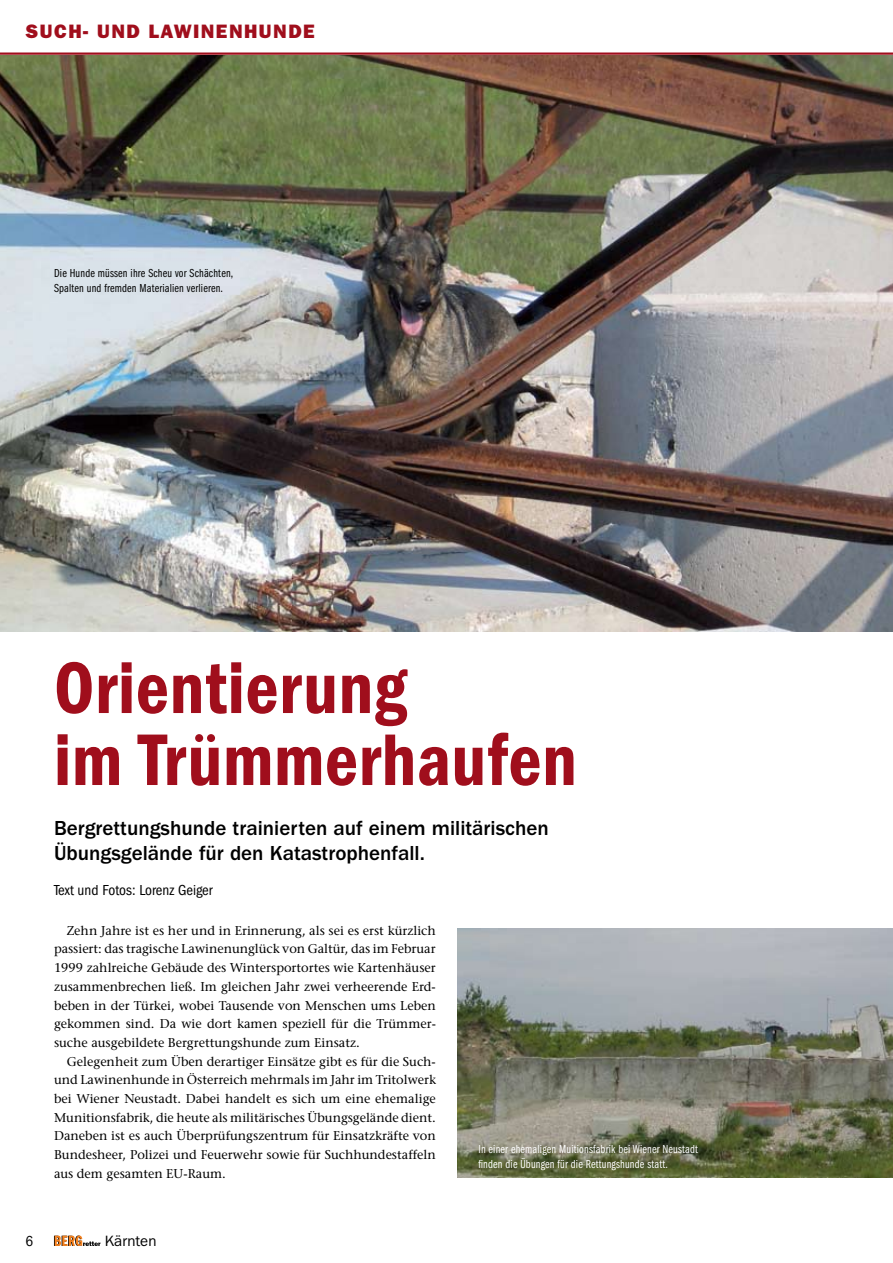
<style>
.page{position:relative;width:893px;height:1263px;background:#fff}
.page>*{position:absolute;margin:0;border:0;box-sizing:border-box;transform-origin:0 0}
.t1{font:75.6px/72px "ITC Franklin Gothic Std Dm Cd";letter-spacing:.01em;color:#a00e1c;scale:.95 1}
.t2{font:500 21px/25.2px "ITC Franklin Gothic Std";color:#000}
.t3{font:19.5px "ITC Franklin Gothic Std Hvy";letter-spacing:.075em;color:#a00e1c}
.t4{font:condensed 15px "ITC Franklin Gothic Std";color:#000}
.t5{font:15px "ITC Franklin Gothic Std";color:#000}
.t6{font:500 12.75px/18.8px "Stone Serif Std";color:#000;text-align:justify}
.t7{font:12px/15px "ITC Franklin Gothic Std Bk Cp";letter-spacing:.015em;color:#fff}
.t8{font:12px/15px "ITC Franklin Gothic Std Bk Cp";letter-spacing:.015em;color:#000}
</style>
<div class="page">
<svg style="left:54px;top:1235px;width:46px;height:11px"></svg>
<img style="left:0;top:55px;width:893px;height:576px">
<hr style="left:0;top:53px;width:893px;height:2px;background:#a00e1c">
<img style="left:457px;top:928px;width:436px;height:250px">
<h3 class="t3" style="left:26px;top:20px;width:289px">SUCH- UND LAWINENHUNDE</h3>
<p class="t8" style="left:54px;top:265px;width:181px">Die Hunde müssen ihre Scheu vor Schächten,<br>Spalten und fremden Materialien verlieren.</p>
<h1 class="t1" style="left:54px;top:652px;width:552px">Orientierung<br>im Trümmerhaufen</h1>
<h2 class="t2" style="left:54px;top:816px;width:496px">Bergrettungshunde trainierten auf einem militärischen<br>Übungsgelände für den Katastrophenfall.</h2>
<p class="t4" style="left:54px;top:882px;width:160px">Text und Fotos: Lorenz Geiger</p>
<p class="t6" style="left:54px;top:921px;width:383px;text-indent:13px">Zehn Jahre ist es her und in Erinnerung, als sei es erst kürzlich passiert: das tragische Lawinenunglück von Galtür, das im Februar 1999 zahlreiche Gebäude des Wintersportortes wie Kartenhäuser zusammenbrechen ließ. Im gleichen Jahr zwei verheerende Erd&shy;beben in der Türkei, wobei Tausende von Menschen ums Leben gekommen sind. Da wie dort kamen speziell für die Trümmer&shy;suche ausgebildete Bergrettungshunde zum Einsatz.</p>
<p class="t6" style="left:54px;top:1052px;width:384px;text-indent:13px">Gelegenheit zum Üben derartiger Einsätze gibt es für die Such&shy;und Lawinenhunde in Österreich mehrmals im Jahr im Tritolwerk bei Wiener Neustadt. Dabei handelt es sich um eine ehemalige Munitionsfabrik, die heute als militärisches Übungsgelände dient.<br>Daneben ist es auch Überprüfungszentrum für Einsatzkräfte von Bundesheer, Polizei und Feuerwehr sowie für Suchhundestaffeln aus dem gesamten EU-Raum.</p>
<p class="t4" style="left:26px;top:1232px;width:9px">6</p>
<p class="t5" style="left:105px;top:1232px;width:53px">Kärnten</p>
<p class="t7" style="left:478px;top:1142px;width:221px">In einer ehemaligen Muitionsfabrik bei Wiener Neustadt finden die Übungen für die Rettungshunde statt.</p>
</div>
